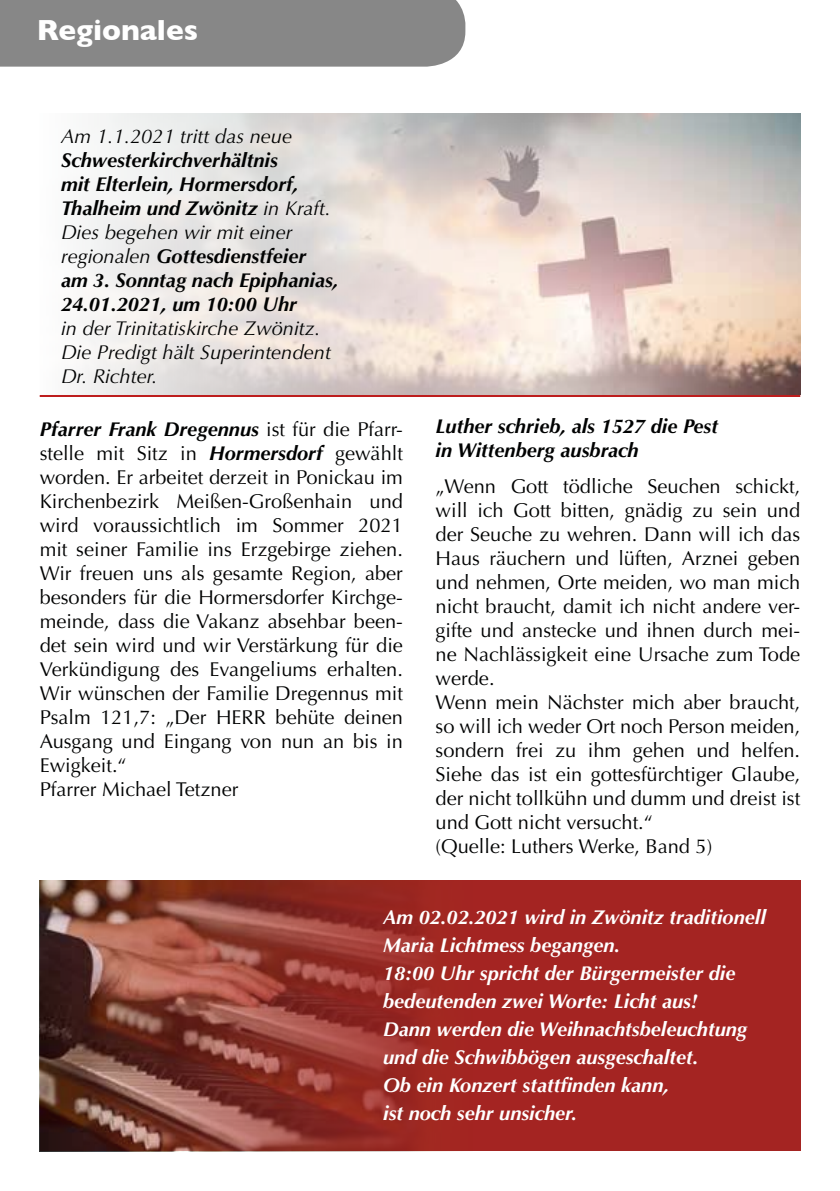
<style>
.page{position:relative;width:840px;height:1191px;background:#fff}
.page>*{position:absolute;margin:0;border:0;box-sizing:border-box;transform-origin:0 0}
.t1{font:700 29.6px "Gill Sans";color:#fff}
.t2{font:20px/24px "Optima";color:#010202}
.t3{font:italic 700 20px/28px "Optima";color:#fff}
.t4{font:italic 700 20px/24px "Optima";color:#010202}
.t5{font:italic 20px/24px "Optima";color:#010202}
.s1{font-weight:400}
.s2{font-weight:700;font-style:italic}
</style>
<div class="page">
<img style="left:70px;top:113px;width:729px;height:282px">
<div style="left:0;top:0;width:465px;height:67px;background:#878787"></div>
<div style="left:40px;top:880px;width:759px;height:271px;background:#a42422"></div>
<img style="left:40px;top:880px;width:393px;height:271px">
<hr style="left:40px;top:395px;width:759px;height:2px;background:#bd1d1d">
<h1 class="t1" style="left:37px;top:7px;width:162px">Regionales</h1>
<p class="t5" style="left:61px;top:124px;width:232px">Am 1.1.2021 tritt das neue</p>
<p class="t4" style="left:61px;top:148px;width:279px">Schwesterkirchverhältnis<br>mit Elterlein, Hormersdorf,<br>Thalheim und Zwönitz <span class="s1">in Kraft.<br>Dies begehen wir mit einer regionalen</span> Gottesdienstfeier<br>am 3. Sonntag nach Epiphanias,<br>24.01.2021, um 10:00 Uhr</p>
<p class="t5" style="left:61px;top:316px;width:271px">in der Trinitatiskirche Zwönitz.<br>Die Predigt hält Superintendent<br>Dr. Richter.</p>
<p class="t2" style="left:40px;top:417px;width:364px"><span class="s2">Pfarrer Frank Dregennus</span> ist für die Pfarr&shy;stelle mit Sitz in <span class="s2">Hormersdorf</span> gewählt worden. Er arbeitet derzeit in Ponickau im Kirchenbezirk Meißen-Großenhain und wird voraussichtlich im Sommer 2021 mit seiner Familie ins Erzgebirge ziehen.<br>Wir freuen uns als gesamte Region, aber besonders für die Hormersdorfer Kirchge&shy;meinde, dass die Vakanz absehbar been&shy;det sein wird und wir Verstärkung für die Verkündigung des Evangeliums erhalten.<br>Wir wünschen der Familie Dregennus mit Psalm 121,7: „Der HERR behüte deinen Ausgang und Eingang von nun an bis in Ewigkeit.“<br>Pfarrer Michael Tetzner</p>
<p class="t4" style="left:435px;top:414px;width:284px">Luther schrieb, als 1527 die Pest in Wittenberg ausbrach</p>
<p class="t2" style="left:435px;top:474px;width:366px">„Wenn Gott tödliche Seuchen schickt, will ich Gott bitten, gnädig zu sein und der Seuche zu wehren. Dann will ich das Haus räuchern und lüften, Arznei geben und nehmen, Orte meiden, wo man mich nicht braucht, damit ich nicht andere ver&shy;gifte und anstecke und ihnen durch mei&shy;ne Nachlässigkeit eine Ursache zum Tode werde.<br>Wenn mein Nächster mich aber braucht, so will ich weder Ort noch Person meiden, sondern frei zu ihm gehen und helfen.<br>Siehe das ist ein gottesfürchtiger Glaube, der nicht tollkühn und dumm und dreist ist und Gott nicht versucht.“<br>(Quelle: Luthers Werke, Band 5)</p>
<p class="t3" style="left:383px;top:903px;width:384px">Am 02.02.2021 wird in Zwönitz traditionell Maria Lichtmess begangen.<br>18:00 Uhr spricht der Bürgermeister die bedeutenden zwei Worte: Licht aus!<br>Dann werden die Weihnachtsbeleuchtung und die Schwibbögen ausgeschaltet.<br>Ob ein Konzert stattfinden kann,<br>ist noch sehr unsicher.</p>
</div>
